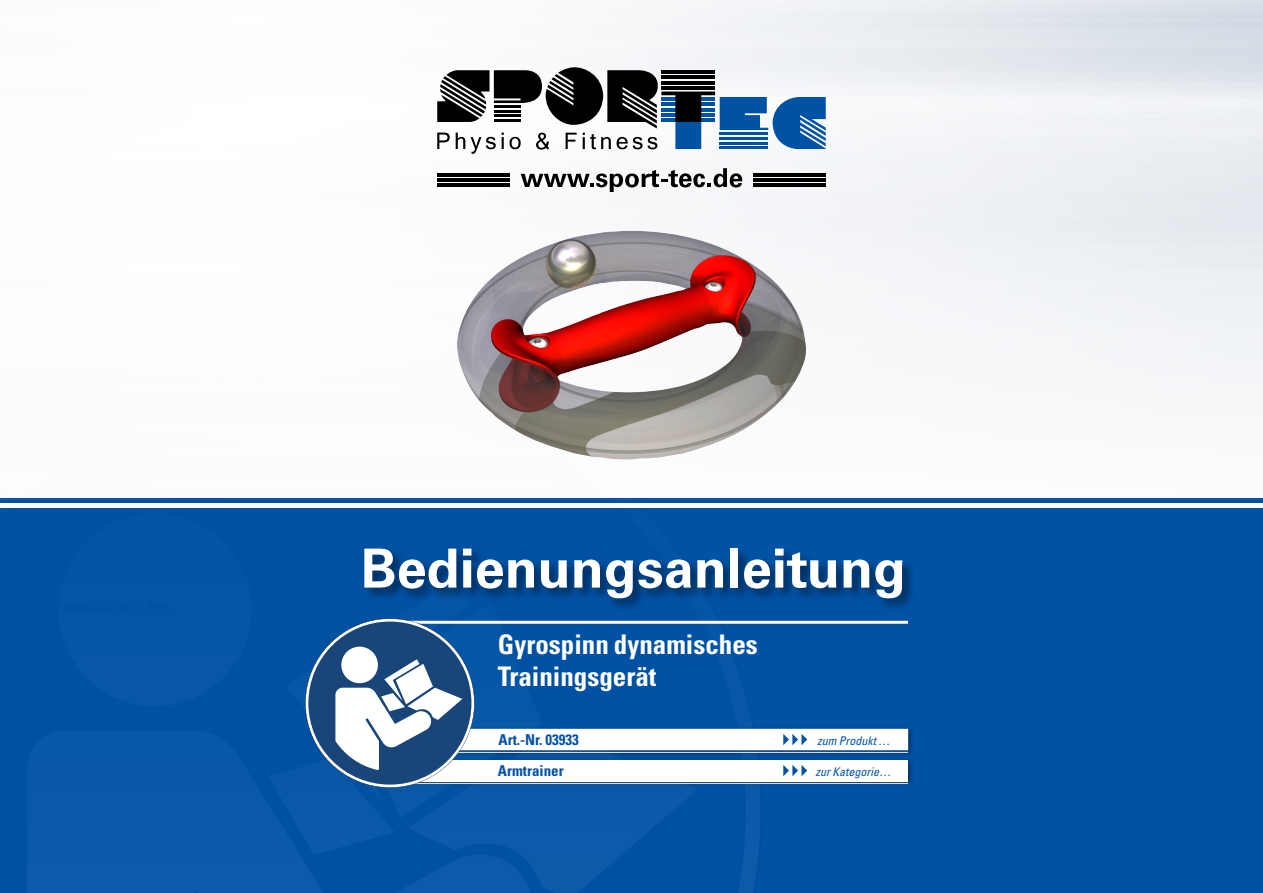
<style>
.page{position:relative;width:1263px;height:893px;background:#fff}
.page>*{position:absolute;margin:0;border:0;box-sizing:border-box;transform-origin:0 0}
.t1{font:700 54px "Univers LT Std";color:#fff}
.t2{font:700 condensed 27px/32.4px "Univers LT Std";color:#fff}
.t3{font:700 condensed 15px "Univers LT Std";color:#0052a5}
.t4{font:italic condensed 12px "Univers LT Std";color:#0052a5}
</style>
<div class="page">
<img style="left:437px;top:0;width:826px;height:499px">
<svg style="left:437px;top:67px;width:389px;height:87px"></svg>
<svg style="left:521px;top:168px;width:221px;height:23px"></svg>
<hr style="left:753px;top:174px;width:73px;height:3px;background:#000">
<hr style="left:753px;top:179px;width:73px;height:3px;background:#000">
<hr style="left:753px;top:184px;width:73px;height:3px;background:#000">
<hr style="left:437px;top:174px;width:72px;height:3px;background:#000">
<hr style="left:437px;top:179px;width:72px;height:3px;background:#000">
<hr style="left:437px;top:184px;width:72px;height:3px;background:#000">
<div style="left:0;top:499px;width:1263px;height:394px;background:#0052a5"></div>
<hr style="left:0;top:504px;width:1263px;height:4px;background:#fff">
<svg style="left:437px;top:363px;width:326px;height:530px"></svg>
<svg style="left:0;top:381px;width:746px;height:512px"></svg>
<div style="left:58px;top:513px;width:194px;height:193px;background:#0555a6;border-radius:50%"></div>
<svg style="left:27px;top:730px;width:381px;height:163px;fill:#0a59a8"></svg>
<svg style="left:408px;top:787px;width:290px;height:106px;fill:#0b59a8"></svg>
<hr style="left:382px;top:621px;width:526px;height:3px;background:#fff">
<div style="left:445px;top:749px;width:469px;height:10px;background:#004e9d"></div>
<div style="left:409px;top:726px;width:505px;height:30px;background:#000;opacity:.4"></div>
<div style="left:413px;top:729px;width:495px;height:21px;background:#fff"></div>
<svg style="left:783px;top:734px;width:24px;height:11px"></svg>
<div style="left:409px;top:757px;width:505px;height:30px;background:#000;opacity:.4"></div>
<div style="left:413px;top:760px;width:495px;height:21px;background:#fff"></div>
<div style="left:363px;top:547px;width:553px;height:66px;background:#000;opacity:.46"></div>
<svg style="left:783px;top:765px;width:24px;height:11px"></svg>
<svg style="left:269px;top:580px;width:273px;height:275px"></svg>
<img style="left:457px;top:231px;width:350px;height:229px">
<h1 class="t1" style="left:361px;top:537px;width:547px">Bedienungsanleitung</h1>
<p class="t2" style="left:498px;top:628px;width:262px">Gyrospinn dynamisches<br>Trainingsgerät</p>
<p class="t3" style="left:499px;top:730px;width:82px">Art.-Nr. 03933</p>
<p class="t4" style="left:817px;top:733px;width:75px">zum Produkt …</p>
<p class="t3" style="left:498px;top:761px;width:67px">Armtrainer</p>
<p class="t4" style="left:815px;top:764px;width:77px">zur Kategorie…</p>
</div>
